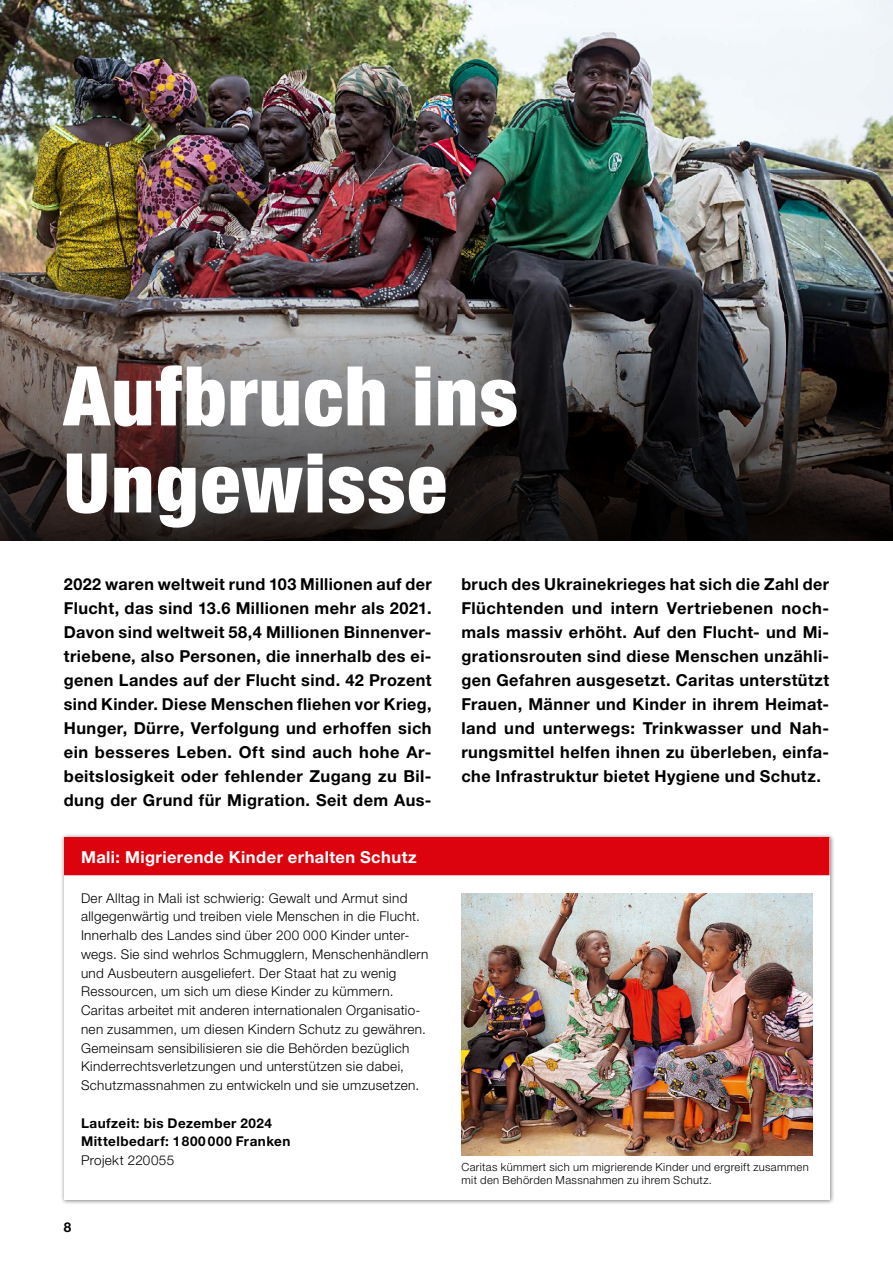
<style>
.page{position:relative;width:893px;height:1263px;background:#fff}
.page>*{position:absolute;margin:0;border:0;box-sizing:border-box;transform-origin:0 0}
.t1{font:900 condensed 82.5px/87px "Helvetica Neue LT Std";letter-spacing:.02em;color:#fff}
.t2{font:700 16.5px/24px "Helvetica Neue LT Std";letter-spacing:.025em;color:#000;text-align:justify}
.t3{font:700 16.5px "Helvetica Neue LT Std";letter-spacing:.025em;color:#fff}
.t4{font:300 13.5px/18.8px "Helvetica Neue LT Std";letter-spacing:.025em;color:#000}
.t5{font:700 13.5px/18.8px "Helvetica Neue LT Std";letter-spacing:.035em;color:#000}
.t6{font:300 11.25px/13.5px "Helvetica Neue LT Std";letter-spacing:.03em;color:#000}
</style>
<div class="page">
<img style="left:0;top:0;width:893px;height:279px">
<svg style="left:0;top:279px;width:893px;height:261px;background:#464040"></svg>
<div style="left:60px;top:833px;width:775px;height:372px;background:#000;opacity:.5"></div>
<div style="left:64px;top:838px;width:765px;height:361px;background:#fff"></div>
<div style="left:64px;top:837px;width:765px;height:38px;background:#dc030e"></div>
<img style="left:462px;top:894px;width:350px;height:261px">
<h1 class="t1" style="left:64px;top:351px;width:456px">Aufbruch ins<br>Ungewisse</h1>
<p class="t2" style="left:64px;top:572px;width:369px">2022 waren weltweit rund 103 Millionen auf der Flucht, das sind 13.6 Millionen mehr als 2021.<br>Davon sind weltweit 58,4 Millionen Binnenver&shy;triebene, also Personen, die innerhalb des ei&shy;genen Landes auf der Flucht sind. 42 Prozent sind Kinder. Diese Menschen fliehen vor Krieg, Hunger, Dürre, Verfolgung und erhoffen sich ein besseres Leben. Oft sind auch hohe Ar&shy;beitslosigkeit oder fehlender Zugang zu Bil&shy;dung der Grund für Migration. Seit dem Aus-</p>
<p class="t2" style="left:461px;top:572px;width:369px">bruch des Ukrainekrieges hat sich die Zahl der Flüchtenden und intern Vertriebenen noch&shy;mals massiv erhöht. Auf den Flucht- und Mi&shy;grationsrouten sind diese Menschen unzähli&shy;gen Gefahren ausgesetzt. Caritas unterstützt Frauen, Männer und Kinder in ihrem Heimat&shy;land und unterwegs: Trinkwasser und Nah&shy;rungsmittel helfen ihnen zu überleben, einfa&shy;che Infrastruktur bietet Hygiene und Schutz.</p>
<p class="t3" style="left:81px;top:846px;width:337px">Mali: Migrierende Kinder erhalten Schutz</p>
<p class="t4" style="left:81px;top:888px;width:349px">Der Alltag in Mali ist schwierig: Gewalt und Armut sind allgegenwärtig und treiben viele Menschen in die Flucht.<br>Innerhalb des Landes sind über 200 000 Kinder unter&shy;wegs. Sie sind wehrlos Schmugglern, Menschenhändlern und Ausbeutern ausgeliefert. Der Staat hat zu wenig Ressourcen, um sich um diese Kinder zu kümmern.<br>Caritas arbeitet mit anderen internationalen Organisatio&shy;nen zusammen, um diesen Kindern Schutz zu gewähren.<br>Gemeinsam sensibilisieren sie die Behörden bezüglich Kinderrechtsverletzungen und unterstützen sie dabei, Schutzmassnahmen zu entwickeln und sie umzusetzen.</p>
<p class="t5" style="left:81px;top:1113px;width:211px">Laufzeit: bis Dezember 2024<br>Mittelbedarf: 1800 000 Franken</p>
<p class="t4" style="left:81px;top:1150px;width:95px">Projekt 220055</p>
<p class="t5" style="left:64px;top:1218px;width:9px">8</p>
<p class="t6" style="left:462px;top:1160px;width:349px">Caritas kümmert sich um migrierende Kinder und ergreift zusammen mit den Behörden Massnahmen zu ihrem Schutz.</p>
</div>
